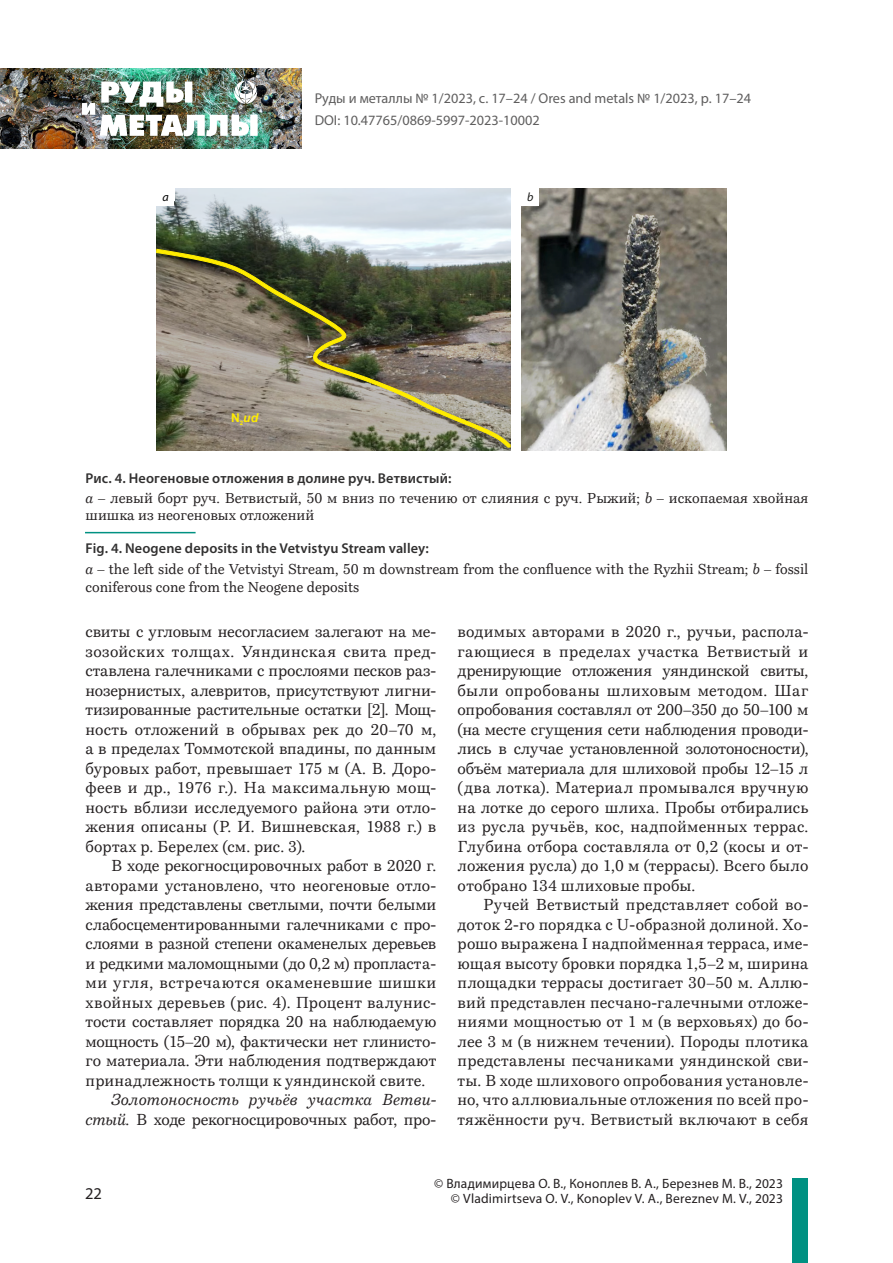
<style>
.page{position:relative;width:893px;height:1263px;background:#fff}
.page>*{position:absolute;margin:0;border:0;box-sizing:border-box;transform-origin:0 0}
.t1{font:16.5px "Myriad Pro";color:#231f20}
.t2{font:15.75px/19.5px "Bressay Trial";letter-spacing:.015em;color:#231f20;text-align:justify}
.t3{font:italic 15.75px/19.5px "Bressay Trial";letter-spacing:.01em;color:#231f20;text-align:right}
.t4{font:14.25px/17.2px "Bressay Trial";color:#231f20}
.t5{font:600 14.25px "Myriad Pro";letter-spacing:.01em;color:#313030}
.t6{font:14.25px/21.3px "Myriad Pro";color:#5f5e5e}
.t7{font:13.5px/15px "Myriad Pro";letter-spacing:.015em;color:#231f20;text-align:right}
.t8{font:italic 700 12.15px "Arial";color:#ffec00}
.t9{font:italic 12.15px "Myriad Pro";color:#000}
.t10{font:italic 12.15px "Myriad Pro";color:#1a1a18}
.s1{font-style:normal}
.s2{font-style:italic}
</style>
<div class="page">
<div style="left:792px;top:1178px;width:16px;height:85px;background:#009182"></div>
<img style="left:0;top:68px;width:301px;height:81px">
<img style="left:82px;top:81px;width:176px;height:55px">
<img style="left:156px;top:188px;width:571px;height:262px">
<svg style="left:157px;top:249px;width:353px;height:198px;background:#7a7762"></svg>
<div style="left:157px;top:188px;width:17px;height:13px;background:#fff"></div>
<div style="left:157px;top:189px;width:17px;height:17px;background:#fff"></div>
<div style="left:521px;top:188px;width:17px;height:17px;background:#fff"></div>
<hr style="left:85px;top:532px;width:111px;height:1px;background:#009182">
<p class="t6" style="left:315px;top:88px;width:438px">Руды и металлы № 1/2023, с. 17–24 / Ores and metals № 1/2023, р. 17–24<br>DOI: 10.47765/0869-5997-2023-10002</p>
<p class="t9" style="left:162px;top:190px;width:8px">a</p>
<p class="t10" style="left:527px;top:190px;width:8px">b</p>
<p class="t8" style="left:231px;top:410px;width:28px"><span class="s1">N</span><sub>2</sub>ud</p>
<p class="t5" style="left:86px;top:470px;width:367px">Рис. 4. Неогеновые отложения в долине руч. Ветвистый:</p>
<p class="t4" style="left:86px;top:489px;width:724px"><span class="s2">а</span> – левый борт руч. Ветвистый, 50 м вниз по течению от слияния с руч. Рыжий; <span class="s2">b</span> – ископаемая хвойная шишка из неогеновых отложений</p>
<p class="t5" style="left:86px;top:540px;width:345px">Fig. 4. Neogene deposits in the Vetvistyu Stream valley:</p>
<p class="t4" style="left:86px;top:561px;width:724px"><span class="s2">a</span> – the left side of the Vetvistyi Stream, 50 m downstream from the confluence with the Ryzhii Stream; <span class="s2">b</span> – fossil coniferous cone from the Neogene deposits</p>
<p class="t2" style="left:86px;top:622px;width:352px">свиты с угловым несогласием залегают на ме&shy;зозойских толщах. Уяндинская свита пред&shy;ставлена галечниками с прослоями песков раз&shy;нозернистых, алевритов, присутствуют лигни&shy;тизированные растительные остатки [2]. Мощ&shy;ность отложений в обрывах рек до 20–70 м, а в пределах Томмотской впадины, по данным буровых работ, превышает 175 м (А. В. Доро&shy;феев и др., 1976 г.). На максимальную мощ&shy;ность вблизи исследуемого района эти отло&shy;жения описаны (Р. И. Вишневская, 1988 г.) в бортах р. Берелех (см. рис. 3).</p>
<p class="t2" style="left:86px;top:856px;width:352px;text-indent:26px">В ходе рекогносцировочных работ в 2020 г. авторами установлено, что неогеновые отло&shy;жения представлены светлыми, почти белыми слабосцементированными галечниками с про&shy;слоями в разной степени окаменелых деревьев и редкими маломощными (до 0,2 м) пропласта&shy;ми угля, встречаются окаменевшие шишки хвойных деревьев (рис. 4). Процент валунис&shy;тости составляет порядка 20 на наблюдаемую мощность (15–20 м), фактически нет глинисто&shy;го материала. Эти наблюдения подтверждают принадлежность толщи к уяндинской свите.</p>
<p class="t3" style="left:86px;top:1090px;width:352px">Золотоносность ручьёв участка Ветви&shy;стый. <span class="s1">В ходе рекогносцировочных работ, про-</span></p>
<p class="t2" style="left:458px;top:622px;width:352px">водимых авторами в 2020 г., ручьи, распола&shy;гающиеся в пределах участка Ветвистый и дренирующие отложения уяндинской свиты, были опробованы шлиховым методом. Шаг опробования составлял от 200–350 до 50–100 м (на месте сгущения сети наблюдения проводи&shy;лись в случае установленной золотоносности), объём материала для шлиховой пробы 12–15 л (два лотка). Материал промывался вручную на лотке до серого шлиха. Пробы отбирались из русла ручьёв, кос, надпойменных террас.<br>Глубина отбора составляла от 0,2 (косы и от&shy;ложения русла) до 1,0 м (террасы). Всего было отобрано 134 шлиховые пробы.</p>
<p class="t2" style="left:458px;top:895px;width:352px;text-indent:26px">Ручей Ветвистый представляет собой во&shy;доток 2-го порядка с U-образной долиной. Хо&shy;рошо выражена I надпойменная терраса, име&shy;ющая высоту бровки порядка 1,5–2 м, ширина площадки террасы достигает 30–50 м. Аллю&shy;вий представлен песчано-галечными отложе&shy;ниями мощностью от 1 м (в верховьях) до бо&shy;лее 3 м (в нижнем течении). Породы плотика представлены песчаниками уяндинской сви&shy;ты. В ходе шлихового опробования установле&shy;но, что аллювиальные отложения по всей про&shy;тяжённости руч. Ветвистый включают в себя</p>
<p class="t1" style="left:85px;top:1183px;width:18px">22</p>
<p class="t7" style="left:434px;top:1176px;width:350px">© Владимирцева О. В., Коноплев В. А., Березнев М. В., 2023 © Vladimirtseva O. V., Konoplev V. A., Bereznev M. V., 2023</p>
</div>
